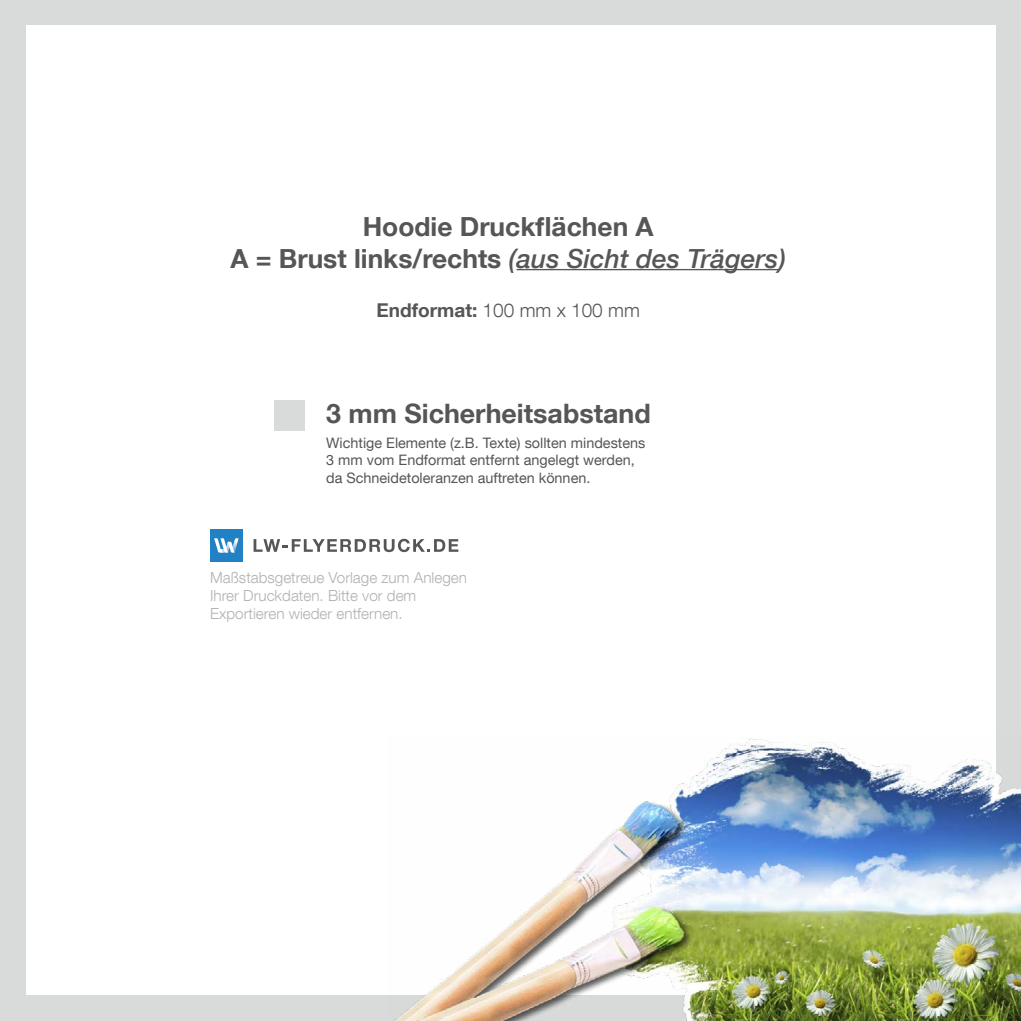
<style>
.page{position:relative;width:1021px;height:1021px;background:#fff}
.page>*{position:absolute;margin:0;border:0;box-sizing:border-box;transform-origin:0 0}
.t1{font:700 26.7px "Helvetica Neue LT Com";color:#565655}
.t2{font:700 26.4px/31.5px "Helvetica Neue LT Com";color:#565655;text-align:center}
.t3{font:300 18.9px "Helvetica Neue LT Com";color:#565655}
.t4{font:300 15.3px/18.3px "Helvetica Neue LT Com";color:#b1b2b3}
.t5{font:14.4px "Helvetica Neue LT Com";color:#565655}
.s1{font-weight:500;font-style:italic}
.s2{font-weight:700}
</style>
<div class="page">
<div style="left:0;top:0;width:1020px;height:1020px;background:#d9dada"></div>
<div style="left:26px;top:26px;width:969px;height:969px;background:#fff"></div>
<img style="left:395px;top:735px;width:625px;height:285px">
<hr style="left:516px;top:269px;width:262px;height:1px;background:#565655">
<div style="left:274px;top:400px;width:30px;height:30px;background:#d9dada"></div>
<svg style="left:253px;top:539px;width:205px;height:13px"></svg>
<div style="left:210px;top:529px;width:33px;height:32px;background:#2081c4"></div>
<svg style="left:214px;top:538px;width:25px;height:14px"></svg>
<p class="t2" style="left:230px;top:210px;width:557px">Hoodie Druckflächen A<br>A = Brust links/rechts <span class="s1">(aus Sicht des Trägers)</span></p>
<p class="t3" style="left:376px;top:298px;width:265px"><span class="s2">Endformat:</span> 100 mm x 100 mm</p>
<p class="t1" style="left:326px;top:397px;width:326px">3 mm Sicherheitsabstand</p>
<p class="t5" style="left:326px;top:434px;width:321px">Wichtige Elemente (z.B. Texte) sollten mindestens</p>
<p class="t5" style="left:326px;top:451px;width:310px">3 mm vom Endformat entfernt angelegt werden,</p>
<p class="t5" style="left:326px;top:468px;width:266px">da Schneidetoleranzen auftreten können.</p>
<p class="t4" style="left:210px;top:568px;width:258px">Maßstabsgetreue Vorlage zum Anlegen<br>Ihrer Druckdaten. Bitte vor dem</p>
<p class="t4" style="left:210px;top:604px;width:194px">Exportieren wieder entfernen.</p>
</div>
